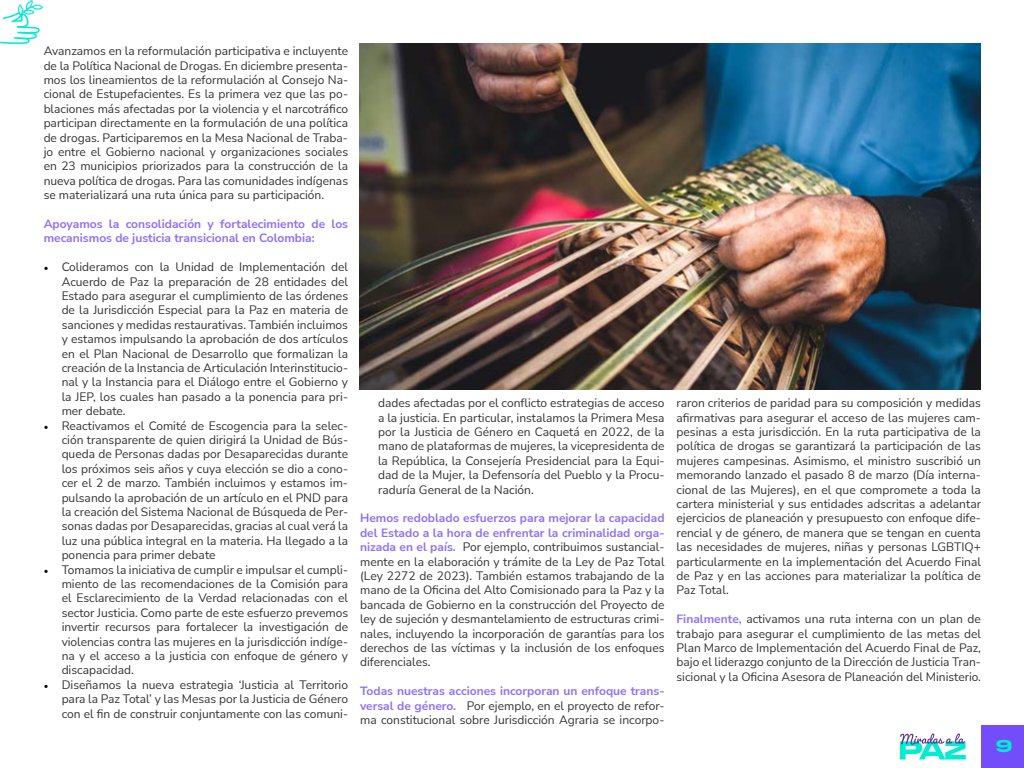
<style>
.page{position:relative;width:1024px;height:768px;background:#fff}
.page>*{position:absolute;margin:0;border:0;box-sizing:border-box;transform-origin:0 0}
.t1{font:900 18px "Loos Extended";color:#00edd1}
.t2{font:12px/14.4px "Nunito Sans";color:#333;text-align:justify}
.t3{font:700 12px/14.4px "Nunito Sans";color:#8f70fb}
.s1{font-family:"Minion Pro";color:#000}
.s2{font-weight:700;color:#8f70fb}
</style>
<div class="page">
<svg style="left:0;top:0;width:43px;height:44px"></svg>
<div style="left:981px;top:725px;width:43px;height:43px;background:#734dfa"></div>
<svg style="left:900px;top:733px;width:66px;height:27px"></svg>
<img style="left:360px;top:44px;width:621px;height:346px">
<p class="t2" style="left:44px;top:43px;width:306px">Avanzamos en la reformulación participativa e incluyente de la Política Nacional de Drogas. En diciembre presenta&shy;mos los lineamientos de la reformulación al Consejo Na&shy;cional de Estupefacientes. Es la primera vez que las po&shy;blaciones más afectadas por la violencia y el narcotráfico participan directamente en la formulación de una política de drogas. Participaremos en la Mesa Nacional de Traba&shy;jo entre el Gobierno nacional y organizaciones sociales en 23 municipios priorizados para la construcción de la nueva política de drogas. Para las comunidades indígenas se materializará una ruta única para su participación.</p>
<p class="t3" style="left:44px;top:216px;width:306px">Apoyamos la consolidación y fortalecimiento de los mecanismos de justicia transicional en Colombia:</p>
<p class="t2" style="left:62px;top:259px;width:288px;text-indent:-18px"><span class="s1">•</span> Colideramos con la Unidad de Implementación del Acuerdo de Paz la preparación de 28 entidades del Estado para asegurar el cumplimiento de las órdenes de la Jurisdicción Especial para la Paz en materia de sanciones y medidas restaurativas. También incluimos y estamos impulsando la aprobación de dos artículos en el Plan Nacional de Desarrollo que formalizan la creación de la Instancia de Articulación Interinstitucio&shy;nal y la Instancia para el Diálogo entre el Gobierno y la JEP, los cuales han pasado a la ponencia para pri&shy;mer debate.</p>
<p class="t2" style="left:62px;top:418px;width:288px;text-indent:-18px"><span class="s1">•</span> Reactivamos el Comité de Escogencia para la selec&shy;ción transparente de quien dirigirá la Unidad de Bús&shy;queda de Personas dadas por Desaparecidas durante los próximos seis años y cuya elección se dio a cono&shy;cer el 2 de marzo. También incluimos y estamos im&shy;pulsando la aprobación de un artículo en el PND para la creación del Sistema Nacional de Búsqueda de Per&shy;sonas dadas por Desaparecidas, gracias al cual verá la luz una pública integral en la materia. Ha llegado a la ponencia para primer debate</p>
<p class="t2" style="left:62px;top:562px;width:288px;text-indent:-18px"><span class="s1">•</span> Tomamos la iniciativa de cumplir e impulsar el cumpli&shy;miento de las recomendaciones de la Comisión para el Esclarecimiento de la Verdad relacionadas con el sector Justicia. Como parte de este esfuerzo prevemos invertir recursos para fortalecer la investigación de violencias contra las mujeres en la jurisdicción indíge&shy;na y el acceso a la justicia con enfoque de género y discapacidad.</p>
<p class="t2" style="left:62px;top:677px;width:288px;text-indent:-18px"><span class="s1">•</span> Diseñamos la nueva estrategia ‘Justicia al Territorio para la Paz Total’ y las Mesas por la Justicia de Género con el fin de construir conjuntamente con las comuni-</p>
<p class="t2" style="left:378px;top:395px;width:288px">dades afectadas por el conflicto estrategias de acceso a la justicia. En particular, instalamos la Primera Mesa por la Justicia de Género en Caquetá en 2022, de la mano de plataformas de mujeres, la vicepresidenta de la República, la Consejería Presidencial para la Equi&shy;dad de la Mujer, la Defensoría del Pueblo y la Procu&shy;raduría General de la Nación.</p>
<p class="t2" style="left:360px;top:510px;width:306px"><span class="s2">Hemos redoblado esfuerzos para mejorar la capacidad del Estado a la hora de enfrentar la criminalidad orga&shy;nizada en el país.</span> Por ejemplo, contribuimos sustancial&shy;mente en la elaboración y trámite de la Ley de Paz Total (Ley 2272 de 2023). También estamos trabajando de la mano de la Oficina del Alto Comisionado para la Paz y la bancada de Gobierno en la construcción del Proyecto de ley de sujeción y desmantelamiento de estructuras crimi&shy;nales, incluyendo la incorporación de garantías para los derechos de las víctimas y la inclusión de los enfoques diferenciales.</p>
<p class="t2" style="left:360px;top:683px;width:306px"><span class="s2">Todas nuestras acciones incorporan un enfoque trans&shy;versal de género.</span> Por ejemplo, en el proyecto de refor&shy;ma constitucional sobre Jurisdicción Agraria se incorpo-</p>
<p class="t2" style="left:677px;top:395px;width:306px">raron criterios de paridad para su composición y medidas afirmativas para asegurar el acceso de las mujeres cam&shy;pesinas a esta jurisdicción. En la ruta participativa de la política de drogas se garantizará la participación de las mujeres campesinas. Asimismo, el ministro suscribió un memorando lanzado el pasado 8 de marzo (Día interna&shy;cional de las Mujeres), en el que compromete a toda la cartera ministerial y sus entidades adscritas a adelantar ejercicios de planeación y presupuesto con enfoque dife&shy;rencial y de género, de manera que se tengan en cuenta las necesidades de mujeres, niñas y personas LGBTIQ+ particularmente en la implementación del Acuerdo Final de Paz y en las acciones para materializar la política de Paz Total.</p>
<p class="t2" style="left:677px;top:611px;width:306px"><span class="s2">Finalmente,</span> activamos una ruta interna con un plan de trabajo para asegurar el cumplimiento de las metas del Plan Marco de Implementación del Acuerdo Final de Paz, bajo el liderazgo conjunto de la Dirección de Justicia Tran&shy;sicional y la Oficina Asesora de Planeación del Ministerio.</p>
<h1 class="t1" style="left:995px;top:732px;width:19px">9</h1>
</div>
